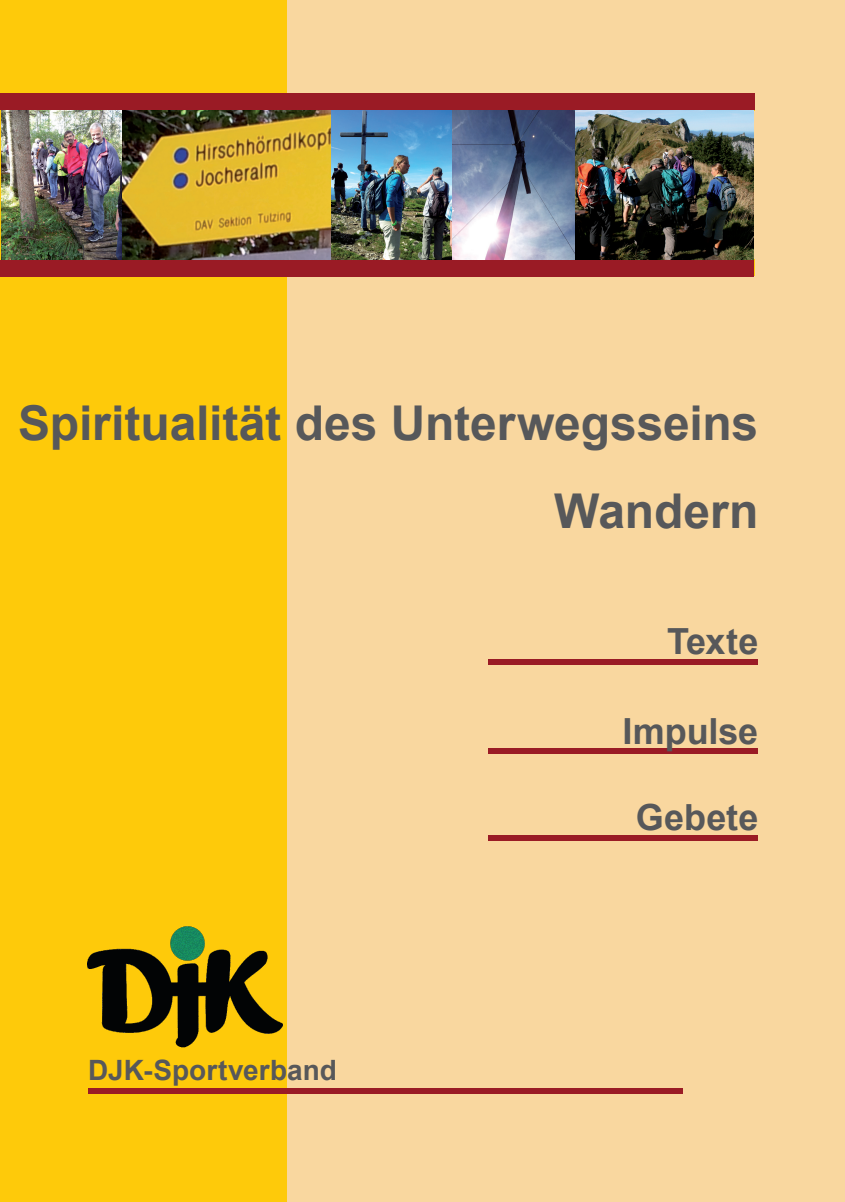
<style>
.page{position:relative;width:845px;height:1202px;background:#f9d79f}
.page>*{position:absolute;margin:0;border:0;box-sizing:border-box;transform-origin:0 0}
.t1{font:700 48px/88px "Arial";letter-spacing:-.005em;color:#57585a;text-align:right}
.t2{font:700 36px "Arial";color:#57585a}
.t3{font:700 28px "Arial";color:#57585a}
</style>
<div class="page">
<div style="left:488px;top:659px;width:270px;height:6px;background:#9a1b25"></div>
<div style="left:488px;top:835px;width:270px;height:6px;background:#9a1b25"></div>
<div style="left:488px;top:748px;width:270px;height:6px;background:#9a1b25"></div>
<div style="left:0;top:0;width:286px;height:1202px;background:#feca0a"></div>
<div style="left:88px;top:1089px;width:594px;height:5px;background:#9a1b25"></div>
<img style="left:88px;top:926px;width:194px;height:122px">
<img style="left:2px;top:110px;width:120px;height:150px">
<img style="left:122px;top:110px;width:210px;height:150px">
<img style="left:575px;top:110px;width:179px;height:150px">
<img style="left:332px;top:110px;width:120px;height:150px">
<img style="left:452px;top:110px;width:123px;height:150px">
<div style="left:0;top:94px;width:754px;height:16px;background:#9a1b25"></div>
<div style="left:0;top:260px;width:754px;height:16px;background:#9a1b25"></div>
<p class="t1" style="left:18px;top:381px;width:741px">Spiritualität des Unterwegsseins<br>Wandern</p>
<p class="t2" style="left:667px;top:618px;width:93px">Texte</p>
<p class="t2" style="left:622px;top:707px;width:137px">Impulse</p>
<p class="t3" style="left:88px;top:1051px;width:250px">DJK-Sportverband</p>
<p class="t2" style="left:636px;top:793px;width:124px">Gebete</p>
</div>
